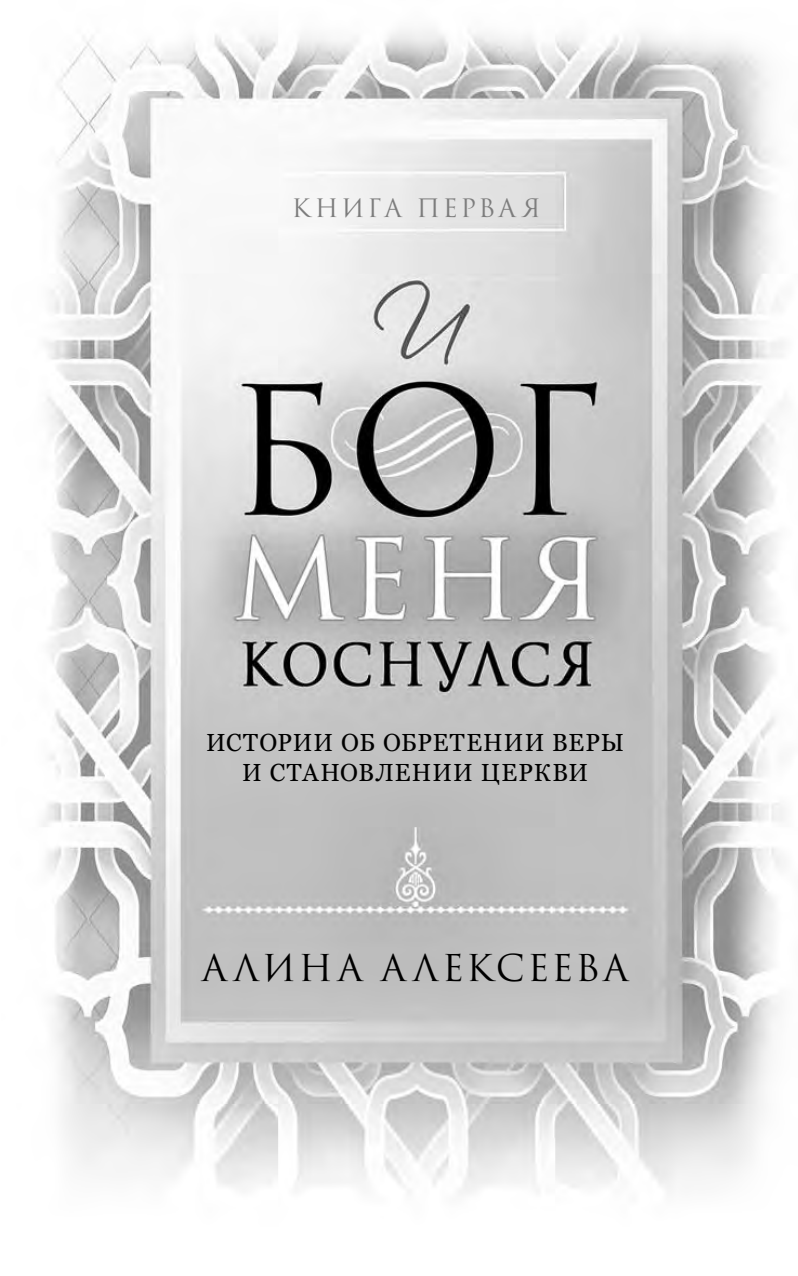
<style>
.page{position:relative;width:798px;height:1276px;background:#fff}
.page>*{position:absolute;margin:0;border:0;box-sizing:border-box;transform-origin:0 0}
.t1{font:36px "Romul";letter-spacing:.075em;color:#000}
.t2{font:24.75px/30.4px "Georgia";letter-spacing:.045em;color:#000;text-align:center}
.t3{font:24.75px "Romul";letter-spacing:.105em;color:#7d7d7d}
</style>
<div class="page">
<img style="left:43px;top:30px;width:741px;height:1164px">
<p class="t3" style="left:291px;top:194px;width:250px">книга первая</p>
<p class="t2" style="left:206px;top:727px;width:419px">ИСТОРИИ ОБ ОБРЕТЕНИИ ВЕРЫ<br>И СТАНОВЛЕНИИ ЦЕРКВИ</p>
<h1 class="t1" style="left:202px;top:947px;width:428px">Алина Алексеева</h1>
</div>
